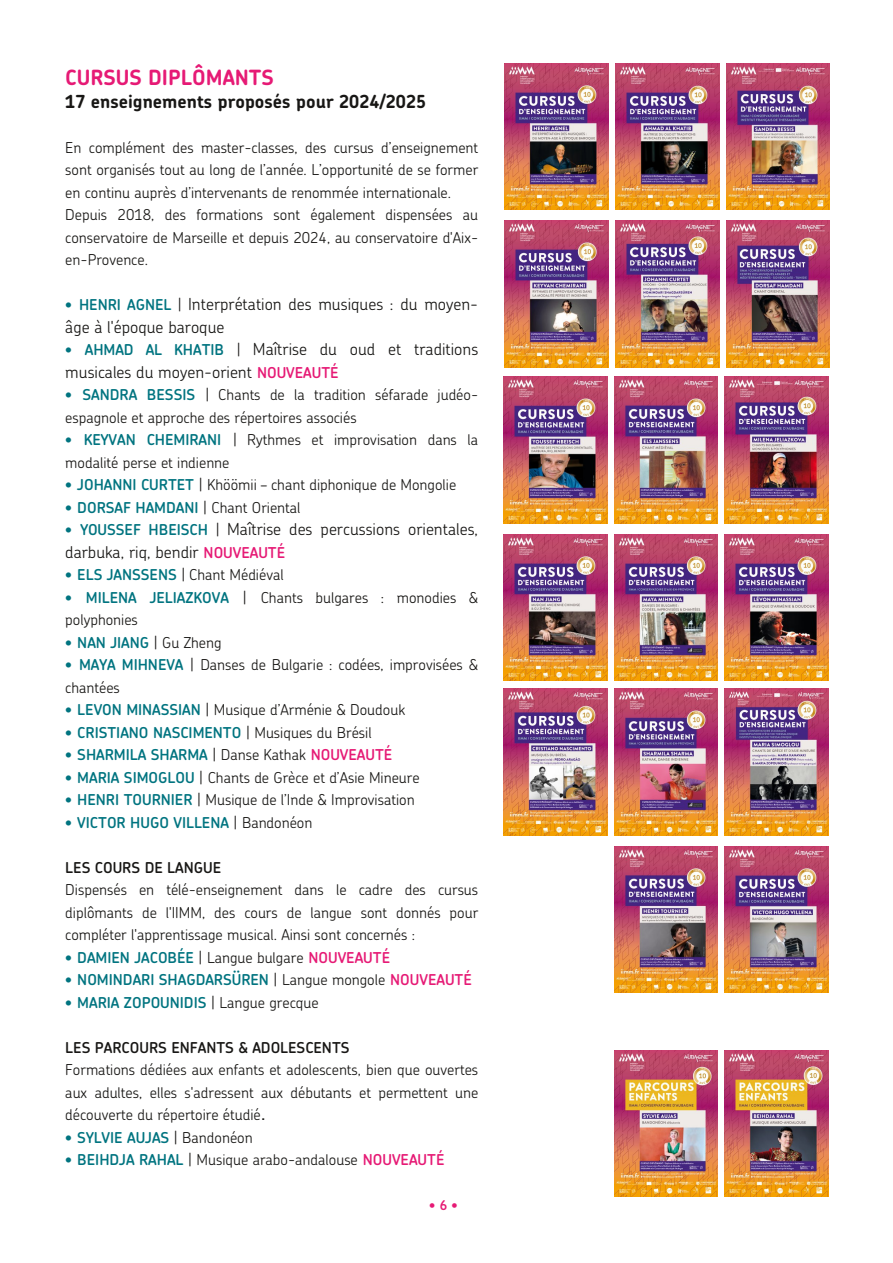
<style>
.page{position:relative;width:893px;height:1263px;background:#fff}
.page>*{position:absolute;margin:0;border:0;box-sizing:border-box;transform-origin:0 0}
.t1{font:700 21px "Chevin";color:#e61a75}
.t2{font:700 18px "Chevin";color:#181715}
.t3{font:300 16.5px/22.5px "Chevin";color:#181715}
.t4{font:300 15px/22.5px "Chevin";color:#181715}
.t5{font:600 15px "Chevin";color:#007480}
.t6{font:600 15px "Chevin";color:#181715}
.t7{font:600 13.5px "Chevin";color:#e61a75}
.s1{font-weight:600;font-size:15px;color:#007480}
.s2{font-size:15px}
.s3{font-weight:600;font-size:15px;color:#e61a75}
.s4{font-weight:600;color:#007480}
.s5{font-weight:300;color:#181715}
.s6{color:#e61a75}
.s7{font-family:"Arial";font-weight:400;font-size:18px}
.s8{font-weight:600;color:#e61a75}
</style>
<div class="page">
<img style="left:726px;top:63px;width:104px;height:147px">
<img style="left:615px;top:63px;width:104px;height:147px">
<img style="left:505px;top:63px;width:103px;height:147px">
<img style="left:505px;top:220px;width:103px;height:147px">
<img style="left:615px;top:220px;width:104px;height:147px">
<img style="left:726px;top:220px;width:104px;height:147px">
<img style="left:725px;top:377px;width:103px;height:146px">
<img style="left:614px;top:377px;width:103px;height:146px">
<img style="left:503px;top:377px;width:104px;height:146px">
<img style="left:503px;top:534px;width:104px;height:147px">
<img style="left:614px;top:534px;width:103px;height:147px">
<img style="left:725px;top:534px;width:103px;height:147px">
<img style="left:725px;top:689px;width:103px;height:146px">
<img style="left:614px;top:689px;width:103px;height:146px">
<img style="left:503px;top:689px;width:104px;height:146px">
<img style="left:614px;top:846px;width:103px;height:147px">
<img style="left:725px;top:846px;width:103px;height:147px">
<img style="left:614px;top:1050px;width:103px;height:147px">
<img style="left:725px;top:1050px;width:103px;height:147px">
<h1 class="t1" style="left:65px;top:69px;width:210px">CURSUS DIPLÔMANTS</h1>
<p class="t2" style="left:65px;top:94px;width:362px">17 enseignements proposés pour 2024/2025</p>
<p class="t4" style="left:65px;top:138px;width:414px">En complément des master-classes, des cursus d’enseignement sont organisés tout au long de l’année. L’opportunité de se former en continu auprès d’intervenants de renommée internationale.<br>Depuis 2018, des formations sont également dispensées au conservatoire de Marseille et depuis 2024, au conservatoire d'Aix&shy;en-Provence.</p>
<p class="t3" style="left:65px;top:295px;width:414px"><span class="s1">• HENRI AGNEL</span> <span class="s2">|</span> Interprétation des musiques : du moyen&shy;âge à l'époque baroque</p>
<p class="t3" style="left:65px;top:340px;width:414px"><span class="s1">• AHMAD AL KHATIB</span> <span class="s2">|</span> Maîtrise du oud et traditions musicales du moyen-orient <span class="s3">NOUVEAUTÉ</span></p>
<p class="t4" style="left:65px;top:385px;width:414px"><span class="s4">• SANDRA BESSIS</span> | Chants de la tradition séfarade judéo&shy;espagnole et approche des répertoires associés</p>
<p class="t4" style="left:65px;top:430px;width:414px"><span class="s4">• KEYVAN CHEMIRANI</span> | Rythmes et improvisation dans la modalité perse et indienne</p>
<p class="t4" style="left:65px;top:475px;width:392px"><span class="s4">• JOHANNI CURTET</span> | Khöömii – chant diphonique de Mongolie</p>
<p class="t5" style="left:65px;top:501px;width:237px">• DORSAF HAMDANI <span class="s5">| Chant Oriental</span></p>
<p class="t3" style="left:65px;top:520px;width:414px"><span class="s1">• YOUSSEF HBEISCH</span> <span class="s2">|</span> Maîtrise des percussions orientales, darbuka, riq, bendir <span class="s3">NOUVEAUTÉ</span></p>
<p class="t4" style="left:65px;top:565px;width:220px"><span class="s4">• ELS JANSSENS</span> | Chant Médiéval</p>
<p class="t4" style="left:65px;top:588px;width:414px"><span class="s4">• MILENA JELIAZKOVA</span> | Chants bulgares : monodies &amp; polyphonies</p>
<p class="t5" style="left:65px;top:636px;width:158px">• NAN JIANG <span class="s5">| Gu Zheng</span></p>
<p class="t4" style="left:65px;top:655px;width:414px"><span class="s4">• MAYA MIHNEVA</span> | Danses de Bulgarie : codées, improvisées &amp; chantées</p>
<p class="t4" style="left:65px;top:700px;width:341px"><span class="s4">• LEVON MINASSIAN</span> | Musique d’Arménie &amp; Doudouk</p>
<p class="t5" style="left:65px;top:726px;width:308px">• CRISTIANO NASCIMENTO <span class="s5">| Musiques du Brésil</span></p>
<p class="t5" style="left:65px;top:749px;width:329px">• SHARMILA SHARMA <span class="s5">| Danse Kathak</span> <span class="s6">NOUVEAUTÉ</span></p>
<p class="t4" style="left:65px;top:768px;width:356px"><span class="s4">• MARIA SIMOGLOU</span> | Chants de Grèce et d’Asie Mineure</p>
<p class="t4" style="left:65px;top:790px;width:351px"><span class="s4">• HENRI TOURNIER</span> | Musique de l’Inde &amp; Improvisation</p>
<p class="t5" style="left:65px;top:816px;width:249px">• VICTOR HUGO VILLENA <span class="s5">| Bandonéon</span></p>
<p class="t6" style="left:65px;top:861px;width:157px">LES COURS DE LANGUE</p>
<p class="t4" style="left:65px;top:880px;width:414px;text-align:justify">Dispensés en télé-enseignement dans le cadre des cursus diplômants de l'IIMM, des cours de langue sont donnés pour compléter l'apprentissage musical. Ainsi sont concernés :</p>
<p class="t5" style="left:65px;top:951px;width:326px">• DAMIEN JACOBÉE <span class="s5">| Langue bulgare</span> <span class="s6">NOUVEAUTÉ</span></p>
<p class="t5" style="left:65px;top:974px;width:408px">• NOMINDARI SHAGDARSÜREN <span class="s5">| Langue mongole</span> <span class="s6">NOUVEAUTÉ</span></p>
<p class="t5" style="left:65px;top:996px;width:255px">• MARIA ZOPOUNIDIS <span class="s5">| Langue grecque</span></p>
<p class="t6" style="left:65px;top:1041px;width:286px">LES PARCOURS ENFANTS &amp; ADOLESCENTS</p>
<p class="t4" style="left:65px;top:1060px;width:414px;text-align:justify">Formations dédiées aux enfants et adolescents, bien que ouvertes aux adultes, elles s'adressent aux débutants et permettent une découverte du répertoire étudié<span class="s7">.</span></p>
<p class="t5" style="left:65px;top:1131px;width:189px">• SYLVIE AUJAS <span class="s5">| Bandonéon</span></p>
<p class="t4" style="left:65px;top:1150px;width:381px"><span class="s4">• BEIHDJA RAHAL</span> | Musique arabo-andalouse <span class="s8">NOUVEAUTÉ</span></p>
<p class="t7" style="left:429px;top:1200px;width:31px">•6•</p>
</div>
